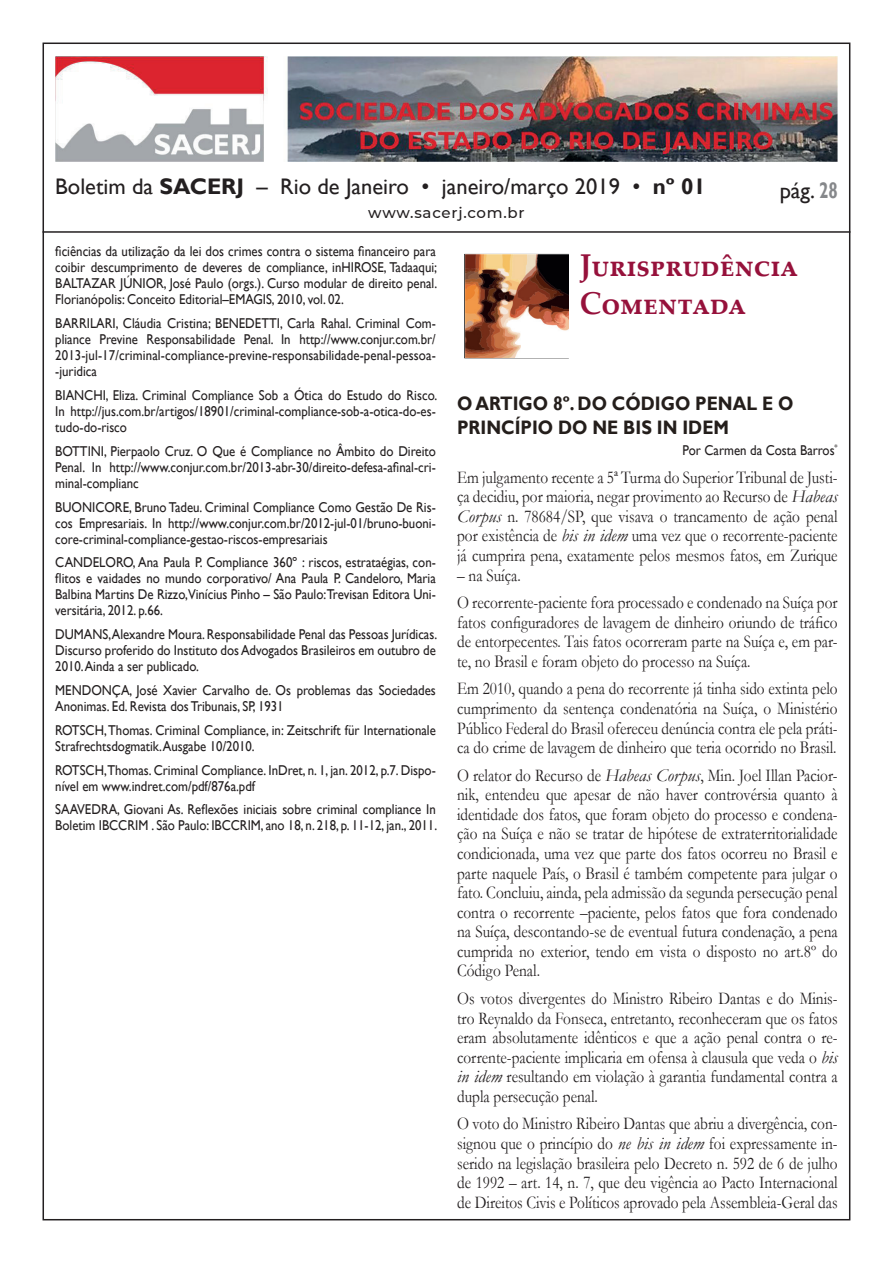
<style>
.page{position:relative;width:893px;height:1263px;background:#fff}
.page>*{position:absolute;margin:0;border:0;box-sizing:border-box;transform-origin:0 0}
.t1{font:700 31.5px/37.8px "Palatino Linotype";color:#96113b;scale:.95 1}
.t2{font:22.5px "Gill Sans";color:#231f20}
.t3{font:700 19.5px/23.5px "Gill Sans";color:#241e1b;scale:.9 1}
.t4{font:18px/19.6px "Garamond";color:#231f20;text-align:justify;scale:.85 1}
.t5{font:500 15px "Montserrat";letter-spacing:.05em;color:#231f20}
.t6{font:14.25px/15.9px "Gill Sans";color:#231f20;text-align:justify;scale:.9 1}
.s1{font-weight:700}
.s2{font-weight:700;color:#86888b}
.s3{font-style:italic}
</style>
<div class="page">
<img style="left:55px;top:56px;width:783px;height:106px">
<hr style="left:43px;top:231px;width:807px;height:2px;background:#231f20">
<img style="left:465px;top:255px;width:103px;height:103px">
<p class="t2" style="left:55px;top:173px;width:652px">Boletim da <span class="s1">SACERJ</span> – Rio de Janeiro • janeiro/março 2019 • <span class="s1">nº 01</span></p>
<p class="t5" style="left:368px;top:203px;width:158px">www.sacerj.com.br</p>
<p class="t2" style="left:780px;top:178px;width:60px">pág. <span class="s2">28</span></p>
<p class="t6" style="left:55px;top:244px;width:426px">ficiências da utilização da lei dos crimes contra o sistema financeiro para coibir descumprimento de deveres de compliance, inHIROSE, Tadaaqui; BALTAZAR JÚNIOR, José Paulo (orgs.). Curso modular de direito penal.<br>Florianópolis: Conceito Editorial–EMAGIS, 2010, vol. 02.</p>
<p class="t6" style="left:55px;top:316px;width:424px">BARRILARI, Cláudia Cristina; BENEDETTI, Carla Rahal. Criminal Com&shy;pliance Previne Responsabilidade Penal. In http://www.conjur.com.br/ 2013-jul-17/criminal-compliance-previne-responsabilidade-penal-pessoa--juridica</p>
<p class="t6" style="left:55px;top:387px;width:426px">BIANCHI, Eliza. Criminal Compliance Sob a Ótica do Estudo do Risco.<br>In http://jus.com.br/artigos/18901/criminal-compliance-sob-a-otica-do-es&shy;tudo-do-risco</p>
<p class="t6" style="left:55px;top:443px;width:424px">BOTTINI, Pierpaolo Cruz. O Que é Compliance no Âmbito do Direito Penal. In http://www.conjur.com.br/2013-abr-30/direito-defesa-afinal-cri&shy;minal-complianc</p>
<p class="t6" style="left:55px;top:499px;width:424px">BUONICORE, Bruno Tadeu. Criminal Compliance Como Gestão De Ris&shy;cos Empresariais. In http://www.conjur.com.br/2012-jul-01/bruno-buoni&shy;core-criminal-compliance-gestao-riscos-empresariais</p>
<p class="t6" style="left:55px;top:555px;width:424px">CANDELORO, Ana Paula P. Compliance 360º : riscos, estrataégias, con&shy;flitos e vaidades no mundo corporativo/ Ana Paula P. Candeloro, Maria Balbina Martins De Rizzo,Vinícius Pinho – São Paulo:Trevisan Editora Uni&shy;versitária, 2012. p.66.</p>
<p class="t6" style="left:55px;top:627px;width:426px">DUMANS,Alexandre Moura. Responsabilidade Penal das Pessoas Jurídicas.<br>Discurso proferido do Instituto dos Advogados Brasileiros em outubro de 2010. Ainda a ser publicado.</p>
<p class="t6" style="left:55px;top:682px;width:424px">MENDONÇA, José Xavier Carvalho de. Os problemas das Sociedades<br>Anonimas. Ed. Revista dos Tribunais, SP, 1931</p>
<p class="t6" style="left:55px;top:722px;width:424px">ROTSCH, Thomas. Criminal Compliance, in: Zeitschrift für Internationale<br>Strafrechtsdogmatik. Ausgabe 10/2010.</p>
<p class="t6" style="left:55px;top:762px;width:424px">ROTSCH,Thomas. Criminal Compliance. InDret, n. 1, jan. 2012, p.7. Dispo&shy;nível em www.indret.com/pdf/876a.pdf</p>
<p class="t6" style="left:55px;top:802px;width:426px">SAAVEDRA, Giovani As. Reflexões iniciais sobre criminal compliance In<br>Boletim IBCCRIM . São Paulo: IBCCRIM, ano 18, n. 218, p. 11-12, jan., 2011.</p>
<h1 class="t1" style="left:580px;top:245px;width:231px">Jurisprudência<br>Comentada</h1>
<p class="t3" style="left:457px;top:392px;width:375px">O ARTIGO 8º. DO CÓDIGO PENAL E O<br>PRINCÍPIO DO NE BIS IN IDEM</p>
<p class="t6" style="left:683px;top:443px;width:174px">Por Carmen da Costa Barros<sup>*</sup></p>
<p class="t4" style="left:457px;top:467px;width:449px">Em julgamento recente a 5ª Turma do Superior Tribunal de Justi&shy;ça decidiu, por maioria, negar provimento ao Recurso de <span class="s3">Habeas Corpus</span> n. 78684/SP, que visava o trancamento de ação penal por existência de <span class="s3">bis in idem</span> uma vez que o recorrente-paciente já cumprira pena, exatamente pelos mesmos fatos, em Zurique</p>
<p class="t4" style="left:457px;top:561px;width:449px;line-height:27.5px">– na Suíça.<br>O recorrente-paciente fora processado e condenado na Suíça por</p>
<p class="t4" style="left:457px;top:612px;width:449px">fatos configuradores de lavagem de dinheiro oriundo de tráfico de entorpecentes. Tais fatos ocorreram parte na Suíça e, em par&shy;te, no Brasil e foram objeto do processo na Suíça.</p>
<p class="t4" style="left:457px;top:678px;width:449px">Em 2010, quando a pena do recorrente já tinha sido extinta pelo cumprimento da sentença condenatória na Suíça, o Ministério Público Federal do Brasil ofereceu denúncia contra ele pela práti&shy;ca do crime de lavagem de dinheiro que teria ocorrido no Brasil.</p>
<p class="t4" style="left:457px;top:765px;width:449px">O relator do Recurso de <span class="s3">Habeas Corpus</span>, Min. Joel Illan Pacior&shy;nik, entendeu que apesar de não haver controvérsia quanto à identidade dos fatos, que foram objeto do processo e condena&shy;ção na Suíça e não se tratar de hipótese de extraterritorialidade condicionada, uma vez que parte dos fatos ocorreu no Brasil e parte naquele País, o Brasil é também competente para julgar o fato. Concluiu, ainda, pela admissão da segunda persecução penal contra o recorrente –paciente, pelos fatos que fora condenado na Suíça, descontando-se de eventual futura condenação, a pena cumprida no exterior, tendo em vista o disposto no art.8º do Código Penal.</p>
<p class="t4" style="left:457px;top:988px;width:449px">Os votos divergentes do Ministro Ribeiro Dantas e do Minis&shy;tro Reynaldo da Fonseca, entretanto, reconheceram que os fatos eram absolutamente idênticos e que a ação penal contra o re&shy;corrente-paciente implicaria em ofensa à clausula que veda o <span class="s3">bis in idem</span> resultando em violação à garantia fundamental contra a dupla persecução penal.</p>
<p class="t4" style="left:457px;top:1113px;width:449px">O voto do Ministro Ribeiro Dantas que abriu a divergência, con&shy;signou que o princípio do <span class="s3">ne bis in idem</span> foi expressamente in&shy;serido na legislação brasileira pelo Decreto n. 592 de 6 de julho de 1992 – art. 14, n. 7, que deu vigência ao Pacto Internacional de Direitos Civis e Políticos aprovado pela Assembleia-Geral das</p>
</div>
